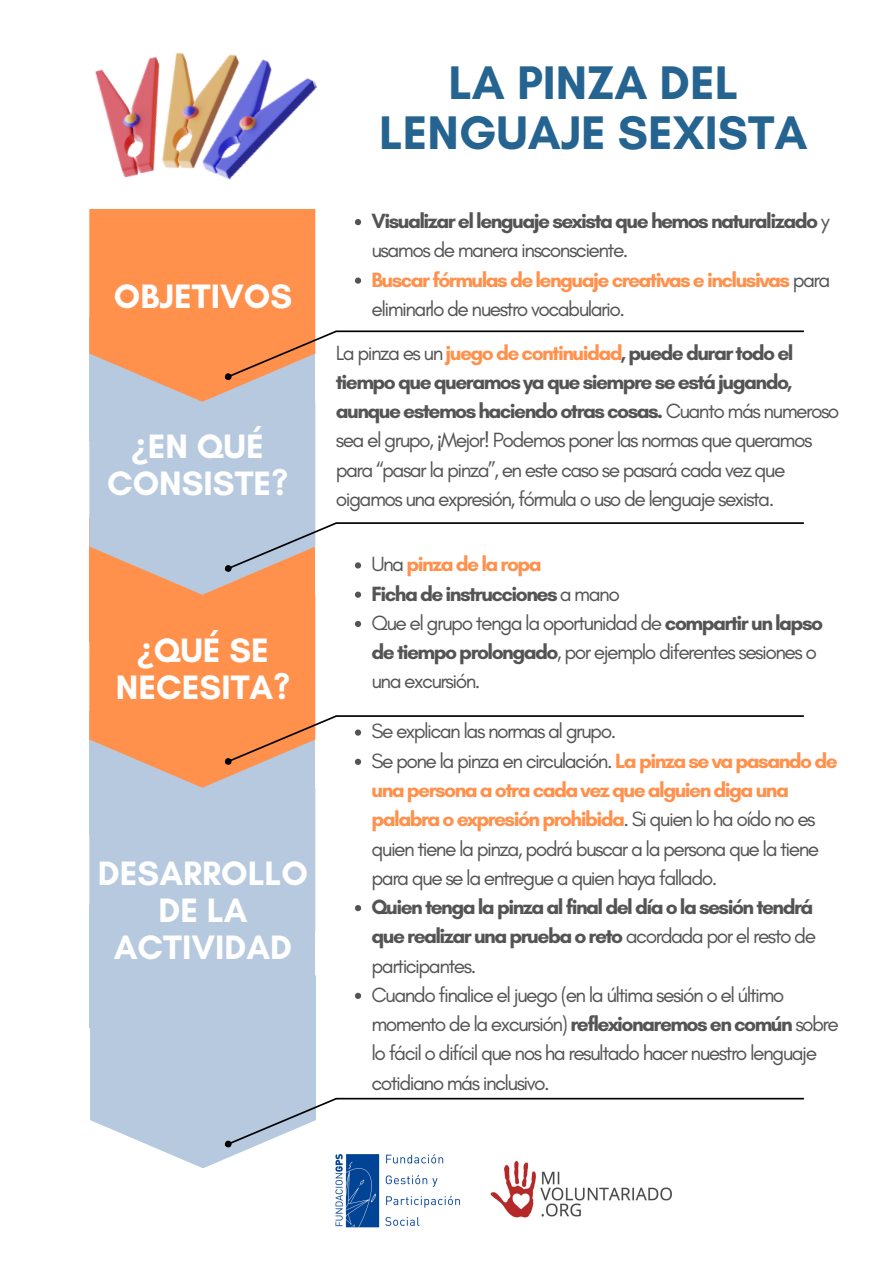
<style>
.page{position:relative;width:893px;height:1263px;background:#fff}
.page>*{position:absolute;margin:0;border:0;box-sizing:border-box;transform-origin:0 0}
.t1{font:700 48px/50.6px "Glacial Indifference";color:#256490;text-align:center}
.t2{font:700 34.5px/37.1px "Glacial Indifference";color:#fff;text-align:center}
.t3{font:21px/29.2px "Glacial Indifference";letter-spacing:-.075em;color:#545454}
.t4{font:700 21px/29.2px "Glacial Indifference";letter-spacing:-.075em;color:#545454}
.t5{font:700 21px "Glacial Indifference";letter-spacing:-.075em;color:#ff914d}
.s1{font-family:"Noto Sans"}
.s2{font-weight:400}
.s3{font-weight:400;color:#545454}
.s4{font-weight:700;color:#ff914d}
.s5{font-weight:700}
</style>
<div class="page">
<hr style="left:336px;top:330px;width:468px;height:2px;background:#000">
<hr style="left:336px;top:522px;width:468px;height:2px;background:#000">
<hr style="left:336px;top:715px;width:468px;height:2px;background:#000">
<svg style="left:89px;top:209px;width:249px;height:959px;background:#d6bbaf"></svg>
<hr style="left:336px;top:1098px;width:468px;height:1px;background:#000">
<img style="left:490px;top:1160px;width:182px;height:58px">
<img style="left:332px;top:1146px;width:128px;height:82px">
<img style="left:90px;top:52px;width:245px;height:158px">
<svg style="left:355px;top:219px;width:6px;height:6px"></svg>
<svg style="left:355px;top:277px;width:6px;height:7px"></svg>
<svg style="left:355px;top:729px;width:6px;height:7px"></svg>
<svg style="left:355px;top:759px;width:6px;height:6px"></svg>
<svg style="left:355px;top:905px;width:6px;height:6px"></svg>
<svg style="left:355px;top:993px;width:6px;height:6px"></svg>
<svg style="left:355px;top:562px;width:6px;height:6px"></svg>
<svg style="left:355px;top:592px;width:6px;height:6px"></svg>
<svg style="left:355px;top:621px;width:6px;height:6px"></svg>
<p class="t2" style="left:114px;top:277px;width:180px">OBJETIVOS</p>
<p class="t2" style="left:107px;top:427px;width:182px"><span class="s1">¿</span>EN QUÉ<br>CONSISTE?</p>
<p class="t2" style="left:116px;top:631px;width:176px"><span class="s1">¿</span>QUÉ SE<br>NECESITA?</p>
<p class="t2" style="left:98px;top:854px;width:212px">DESARROLLO<br>DE LA<br>ACTIVIDAD</p>
<h2 class="t1" style="left:379px;top:57px;width:430px">LA PINZA DEL<br>LENGUAJE SEXISTA</h2>
<p class="t4" style="left:371px;top:206px;width:459px">Visualizar el lenguaje sexista que hemos naturalizado <span class="s2">y usamos de manera insconsciente.</span></p>
<p class="t5" style="left:371px;top:267px;width:460px">Buscar fórmulas de lenguaje creativas e inclusivas <span class="s3">para</span></p>
<p class="t3" style="left:371px;top:294px;width:255px">eliminarlo de nuestro vocabulario.</p>
<h2 class="t3" style="left:336px;top:338px;width:505px">La pinza es un <span class="s4">juego de continuidad</span><span class="s5">, puede durar todo el tiempo que queramos ya que siempre se está jugando, aunque estemos haciendo otras cosas.</span> Cuanto más numeroso sea el grupo, <span class="s1">¡</span>Mejor! Podemos poner las normas que queramos para “pasar la pinza”, en este caso se pasará cada vez que oigamos una expresión, fórmula o uso de lenguaje sexista.</h2>
<h2 class="t5" style="left:371px;top:551px;width:172px"><span class="s3">Una</span> pinza de la ropa</h2>
<p class="t4" style="left:371px;top:579px;width:250px">Ficha de instrucciones <span class="s2">a mano</span></p>
<p class="t3" style="left:371px;top:608px;width:453px">Que el grupo tenga la oportunidad de <span class="s5">compartir un lapso de tiempo prolongado</span>, por ejemplo diferentes sesiones o una excursión.</p>
<p class="t3" style="left:371px;top:716px;width:246px">Se explican las normas al grupo.</p>
<p class="t3" style="left:371px;top:746px;width:468px">Se pone la pinza en circulación. <span class="s4">La pinza se va pasando de una persona a otra cada vez que alguien diga una palabra o expresión prohibida</span>. Si quien lo ha oído no es quien tiene la pinza, podrá buscar a la persona que la tiene para que se la entregue a quien haya fallado.</p>
<p class="t4" style="left:371px;top:892px;width:446px">Quien tenga la pinza al final del día o la sesión tendrá que realizar una prueba o reto <span class="s2">acordada por el resto de participantes.</span></p>
<p class="t3" style="left:371px;top:980px;width:469px">Cuando finalice el juego (en la última sesión o el último momento de la excursión) <span class="s5">reflexionaremos en común</span> sobre lo fácil o difícil que nos ha resultado hacer nuestro lenguaje cotidiano más inclusivo.</p>
</div>
